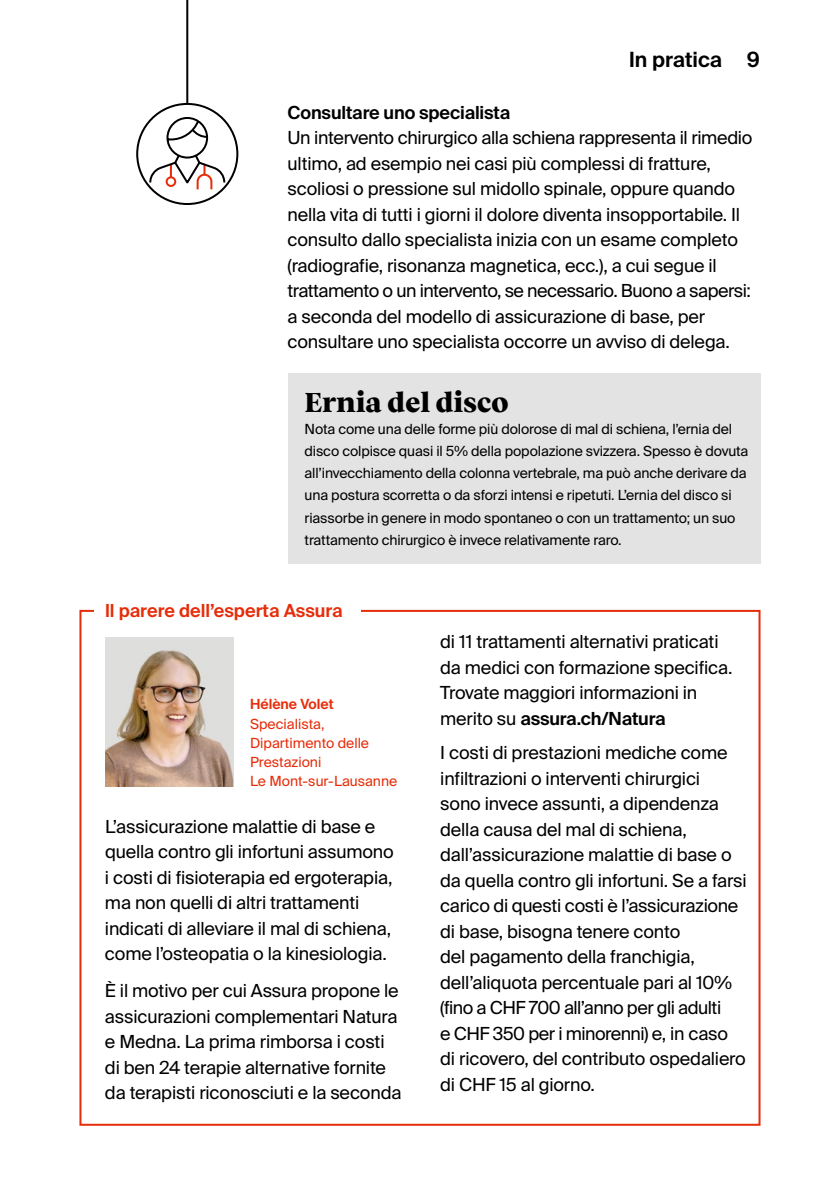
<style>
.page{position:relative;width:840px;height:1191px;background:#fff}
.page>*{position:absolute;margin:0;border:0;box-sizing:border-box;transform-origin:0 0}
.t1{font:800 28px "Vesterbro";letter-spacing:-.01em;color:#000}
.t2{font:600 21px "Suisse Intl";color:#000}
.t3{font:18px/25.6px "Suisse Intl";letter-spacing:-.01em;color:#000}
.t4{font:600 18px "Suisse Intl";color:#e62d0a}
.t5{font:600 18px "Suisse Intl";letter-spacing:-.01em;color:#000}
.t6{font:14px/22px "Suisse Intl";letter-spacing:-.01em;color:#000}
.t7{font:14px/19.2px "Suisse Intl";color:#e62d0a}
.t8{font:600 14px "Suisse Intl";color:#e62d0a}
.s1{font-weight:600}
</style>
<div class="page">
<div style="left:287px;top:373px;width:473px;height:191px;background:#e3e3e3"></div>
<img style="left:105px;top:637px;width:129px;height:149px">
<hr style="left:186px;top:0;width:2px;height:198px;background:#000">
<div style="left:137px;top:104px;width:100px;height:100px;background:#fff;border-radius:50%"></div>
<div style="left:136px;top:103px;width:102px;height:102px;border:2px solid #000;border-radius:50%"></div>
<svg style="left:148px;top:116px;width:78px;height:75px"></svg>
<p class="t2" style="left:629px;top:47px;width:94px">In pratica</p>
<p class="t2" style="left:746px;top:47px;width:15px">9</p>
<p class="t5" style="left:287px;top:102px;width:224px">Consultare uno specialista</p>
<p class="t3" style="left:287px;top:125px;width:466px">Un intervento chirurgico alla schiena rappresenta il rimedio ultimo, ad esempio nei casi più complessi di fratture, scoliosi o pressione sul midollo spinale, oppure quando nella vita di tutti i giorni il dolore diventa insopportabile. Il consulto dallo specialista inizia con un esame completo (radiografie, risonanza magnetica, ecc.), a cui segue il trattamento o un intervento, se necessario. Buono a sapersi: a seconda del modello di assicurazione di base, per consultare uno specialista occorre un avviso di delega.</p>
<h1 class="t1" style="left:304px;top:382px;width:206px">Ernia del disco</h1>
<p class="t6" style="left:304px;top:418px;width:445px">Nota come una delle forme più dolorose di mal di schiena, l’ernia del disco colpisce quasi il 5% della popolazione svizzera. Spesso è dovuta all’invecchiamento della colonna vertebrale, ma può anche derivare da una postura scorretta o da sforzi intensi e ripetuti. L’ernia del disco si riassorbe in genere in modo spontaneo o con un trattamento; un suo trattamento chirurgico è invece relativamente raro.</p>
<p class="t4" style="left:105px;top:600px;width:239px">Il parere dell’esperta Assura</p>
<p class="t8" style="left:250px;top:696px;width:85px">Hélène Volet</p>
<p class="t7" style="left:250px;top:714px;width:149px">Specialista,<br>Dipartimento delle<br>Prestazioni<br>Le Mont-sur-Lausanne</p>
<p class="t3" style="left:105px;top:813px;width:290px">L’assicurazione malattie di base e quella contro gli infortuni assumono i costi di fisioterapia ed ergoterapia, ma non quelli di altri trattamenti indicati di alleviare il mal di schiena, come l’osteopatia o la kinesiologia.</p>
<p class="t3" style="left:105px;top:978px;width:298px">È il motivo per cui Assura propone le assicurazioni complementari Natura e Medna. La prima rimborsa i costi di ben 24 terapie alternative fornite da terapisti riconosciuti e la seconda</p>
<p class="t3" style="left:440px;top:629px;width:293px">di 11 trattamenti alternativi praticati da medici con formazione specifica.<br>Trovate maggiori informazioni in merito su <span class="s1">assura.ch/Natura</span></p>
<p class="t3" style="left:440px;top:740px;width:308px">I costi di prestazioni mediche come infiltrazioni o interventi chirurgici<br>sono invece assunti, a dipendenza della causa del mal di schiena, dall’assicurazione malattie di base o da quella contro gli infortuni. Se a farsi carico di questi costi è l’assicurazione di base, bisogna tenere conto<br>del pagamento della franchigia, dell’aliquota percentuale pari al 10% (fino a CHF 700 all’anno per gli adulti<br>e CHF 350 per i minorenni) e, in caso di ricovero, del contributo ospedaliero di CHF 15 al giorno.</p>
</div>
